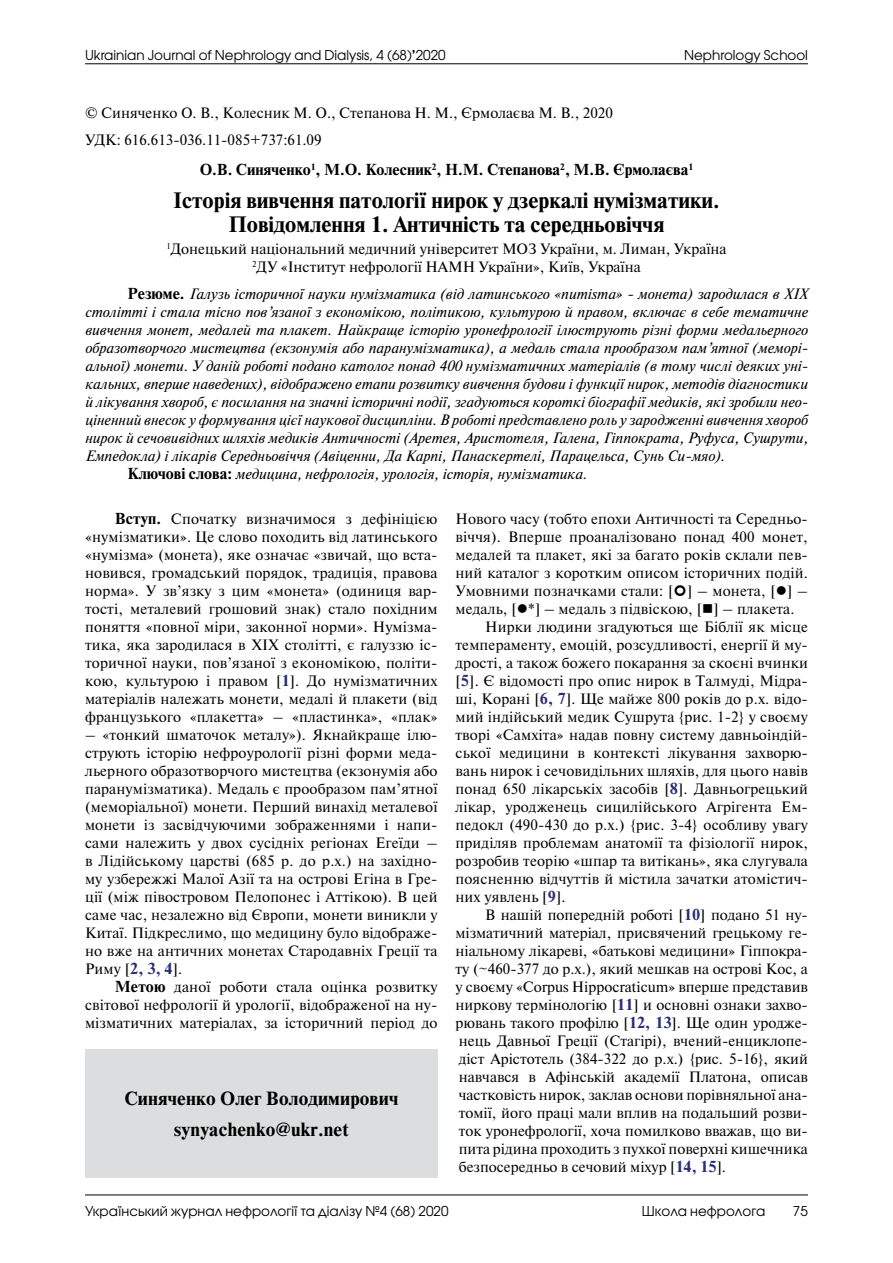
<style>
.page{position:relative;width:893px;height:1263px;background:#fff}
.page>*{position:absolute;margin:0;border:0;box-sizing:border-box;transform-origin:0 0}
.t1{font:700 21px/24px "Newton C";color:#000;text-align:center}
.t2{font:700 18px/31.2px "Newton C";letter-spacing:.01em;color:#000;text-align:center}
.t3{font:15px/18px "Newton C";letter-spacing:.01em;color:#000;text-align:justify}
.t4{font:italic 15px "Newton C";color:#000}
.t5{font:700 15px "Newton C";color:#000}
.t6{font:13.5px "Avant Garde Gothic C";color:#000}
.s1{font-weight:700}
.s2{font-weight:700;font-style:normal}
.s3{font-weight:700;color:#272f76}
</style>
<div class="page">
<hr style="left:85px;top:1194px;width:723px;height:1px;background:#000">
<hr style="left:85px;top:63px;width:723px;height:1px;background:#000">
<div style="left:85px;top:1050px;width:353px;height:128px;background:#dcddde"></div>
<p class="t6" style="left:85px;top:47px;width:362px">Ukrainian Journal of Nephrology and Dialysis, 4 (68)<span class="s1">’</span>2020</p>
<p class="t6" style="left:684px;top:47px;width:125px">Nephrology School</p>
<p class="t3" style="left:85px;top:100px;width:529px;line-height:26.5px">© Синяченко О. В., Колесник М. О., Степанова Н. М., Єрмолаєва М. В., 2020<br>УДК: 616.613-036.11-085+737:61.09</p>
<p class="t5" style="left:200px;top:161px;width:495px">О.В. Синяченко<sup>1</sup>, М.О. Колесник<sup>2</sup>, Н.М. Степанова<sup>2</sup>, М.В. Єрмолаєва<sup>1</sup></p>
<h1 class="t1" style="left:173px;top:188px;width:548px">Історія вивчення патології нирок у дзеркалі нумізматики.<br>Повідомлення 1. Античність та середньовіччя</h1>
<p class="t3" style="left:166px;top:240px;width:562px;text-align:center"><sup>1</sup>Донецький національний медичний університет МОЗ України, м. Лиман, Україна<br><sup>2</sup>ДУ «Інститут нефрології НАМН України», Київ, Україна</p>
<p class="t4" style="left:128px;top:285px;width:682px"><span class="s2">Резюме.</span> Галузь історичної науки нумізматика (від латинського «numisma» - монета) зародилася в XIX</p>
<p class="t4" style="left:85px;top:303px;width:724px">столітті і стала тісно пов’язаної з економікою, політикою, культурою й правом, включає в себе тематичне</p>
<p class="t4" style="left:85px;top:321px;width:724px">вивчення монет, медалей та плакет. Найкраще історію уронефрології ілюструють різні форми медальерного</p>
<p class="t4" style="left:85px;top:339px;width:724px">образотворчого мистецтва (екзонумія або паранумізматика), а медаль стала прообразом пам’ятної (меморі-</p>
<p class="t4" style="left:85px;top:357px;width:724px">альної) монети. У даній роботі подано католог понад 400 нумізматичних матеріалів (в тому числі деяких уні-</p>
<p class="t4" style="left:85px;top:375px;width:724px">кальних, вперше наведених), відображено етапи розвитку вивчення будови і функції нирок, методів діагностики</p>
<p class="t4" style="left:85px;top:393px;width:724px">й лікування хвороб, є посилання на значні історичні події, згадуються короткі біографії медиків, які зробили нео-</p>
<p class="t4" style="left:85px;top:411px;width:724px">ціненний внесок у формування цієї наукової дисципліни. В роботі представлено роль у зародженні вивчення хвороб</p>
<p class="t4" style="left:85px;top:429px;width:724px">нирок й сечовивідних шляхів медиків Античності (Аретея, Аристотеля, Галена, Гіппократа, Руфуса, Сушрути,</p>
<p class="t4" style="left:85px;top:447px;width:641px">Емпедокла) і лікарів Середньовіччя (Авіценни, Да Карпі, Панаскертелі, Парацельса, Сунь Си-мяо).</p>
<p class="t4" style="left:128px;top:465px;width:461px"><span class="s2">Ключові слова:</span> медицина, нефрологія, урологія, історія, нумізматика.</p>
<p class="t3" style="left:85px;top:510px;width:354px;text-indent:30px"><span class="s1">Вступ.</span> Спочатку визначимося з дефініцією «нумізматики». Це слово походить від латинського «нумізма» (монета), яке означає «звичай, що вста&shy;новився, громадський порядок, традиція, правова норма». У зв’язку з цим «монета» (одиниця вар&shy;тості, металевий грошовий знак) стало похідним поняття «повної міри, законної норми». Нумізма&shy;тика, яка зародилася в XIX столітті, є галуззю іс&shy;торичної науки, пов’язаної з економікою, політи&shy;кою, культурою і правом [<span class="s3">1</span>]. До нумізматичних матеріалів належать монети, медалі й плакети (від французького «плакетта» – «пластинка», «плак»</p>
<p class="t3" style="left:85px;top:726px;width:354px">– «тонкий шматочок металу»). Якнайкраще ілю&shy;струють історію нефроурології різні форми меда&shy;льерного образотворчого мистецтва (екзонумія або паранумізматика). Медаль є прообразом пам’ятної (меморіальної) монети. Перший винахід металевої монети із засвідчуючими зображеннями і напи&shy;сами належить у двох сусідніх регіонах Егеїди – в Лідійському царстві (685 р. до р.х.) на західно&shy;му узбережжі Малої Азії та на острові Егіна в Гре&shy;ції (між півостровом Пелопонес і Аттікою). В цей саме час, незалежно від Європи, монети виникли у Китаї. Підкреслимо, що медицину було відображе&shy;но вже на античних монетах Стародавніх Греції та Риму [<span class="s3">2, 3, 4</span>].</p>
<p class="t3" style="left:85px;top:978px;width:354px;text-indent:30px"><span class="s1">Метою</span> даної роботи стала оцінка розвитку світової нефрології й урології, відображеної на ну&shy;мізматичних матеріалах, за історичний період до</p>
<p class="t2" style="left:124px;top:1083px;width:275px">Синяченко Олег Володимирович synyachenko@ukr.net</p>
<p class="t3" style="left:455px;top:510px;width:354px">Нового часу (тобто епохи Античності та Середньо-</p>
<p class="t3" style="left:455px;top:528px;width:354px">віччя). Вперше проаналізовано понад 400 монет,</p>
<p class="t3" style="left:455px;top:546px;width:354px">медалей та плакет, які за багато років склали пев-</p>
<p class="t3" style="left:455px;top:564px;width:354px">ний каталог з коротким описом історичних подій.</p>
<p class="t3" style="left:455px;top:582px;width:354px">Умовними позначками стали: [ ] – монета, [●] –</p>
<p class="t3" style="left:455px;top:600px;width:341px">медаль, [●*] – медаль з підвіскою, [■] – плакета.</p>
<p class="t3" style="left:485px;top:618px;width:324px">Нирки людини згадуються ще Біблії як місце</p>
<p class="t3" style="left:455px;top:636px;width:354px">темпераменту, емоцій, розсудливості, енергії й му-</p>
<p class="t3" style="left:455px;top:654px;width:354px">дрості, а також божего покарання за скоєні вчинки</p>
<p class="t3" style="left:455px;top:672px;width:354px">[<span class="s3">5</span>]. Є відомості про опис нирок в Талмуді, Мідра-</p>
<p class="t3" style="left:455px;top:690px;width:354px">ші, Корані [<span class="s3">6, 7</span>]. Ще майже 800 років до р.х. відо-</p>
<p class="t3" style="left:455px;top:708px;width:354px">мий індійський медик Сушрута {рис. 1-2} у своєму</p>
<p class="t3" style="left:455px;top:726px;width:354px">творі «Самхіта» надав повну систему давньоіндій-</p>
<p class="t3" style="left:455px;top:744px;width:354px">ської медицини в контексті лікування захворю-</p>
<p class="t3" style="left:455px;top:762px;width:354px">вань нирок і сечовидільних шляхів, для цього навів</p>
<p class="t3" style="left:455px;top:780px;width:354px">понад 650 лікарськіх засобів [<span class="s3">8</span>]. Давньогрецький</p>
<p class="t3" style="left:455px;top:798px;width:354px">лікар, уродженець сицилійського Агрігента Ем-</p>
<p class="t3" style="left:455px;top:816px;width:354px">педокл (490-430 до р.х.) {рис. 3-4} особливу увагу</p>
<p class="t3" style="left:455px;top:834px;width:354px">приділяв проблемам анатомії та фізіології нирок,</p>
<p class="t3" style="left:455px;top:852px;width:354px">розробив теорію «шпар та витікань», яка слугувала</p>
<p class="t3" style="left:455px;top:870px;width:354px">поясненню відчуттів й містила зачатки атомістич-</p>
<p class="t3" style="left:455px;top:888px;width:112px">них уявлень [<span class="s3">9</span>].</p>
<p class="t3" style="left:485px;top:906px;width:324px">В нашій попередній роботі [<span class="s3">10</span>] подано 51 ну-</p>
<p class="t3" style="left:455px;top:924px;width:354px">мізматичний матеріал, присвячений грецькому ге-</p>
<p class="t3" style="left:455px;top:942px;width:354px">ніальному лікареві, «батькові медицини» Гіппокра-</p>
<p class="t3" style="left:455px;top:960px;width:354px">ту (~460-377 до р.х.), який мешкав на острові Кос, а</p>
<p class="t3" style="left:455px;top:978px;width:354px">у своєму «Corpus Hippocraticum» вперше представив</p>
<p class="t3" style="left:455px;top:996px;width:354px">ниркову термінологію [<span class="s3">11</span>] и основні ознаки захво-</p>
<p class="t3" style="left:455px;top:1014px;width:354px">рювань такого профілю [<span class="s3">12, 13</span>]. Ще один уродже-</p>
<p class="t3" style="left:459px;top:1032px;width:351px">нець Давньої Греції (Стагірі), вчений-енциклопе-</p>
<p class="t3" style="left:459px;top:1050px;width:351px">діст Арістотель (384-322 до р.х.) {рис. 5-16}, який</p>
<p class="t3" style="left:459px;top:1068px;width:351px">навчався в Афінській академії Платона, описав</p>
<p class="t3" style="left:459px;top:1086px;width:351px">частковість нирок, заклав основи порівняльної ана-</p>
<p class="t3" style="left:459px;top:1104px;width:351px">томії, його праці мали вплив на подальший розви-</p>
<p class="t3" style="left:459px;top:1122px;width:351px">ток уронефрології, хоча помилково вважав, що ви-</p>
<p class="t3" style="left:459px;top:1140px;width:351px">пита рідина проходить з пухкої поверхні кишечника</p>
<p class="t3" style="left:459px;top:1158px;width:269px">безпосередньо в сечовий міхур [<span class="s3">14, 15</span>].</p>
<p class="t6" style="left:85px;top:1203px;width:365px">Український журнал нефрології та діалізу №4 (68) 2020</p>
<p class="t6" style="left:642px;top:1203px;width:125px">Школа нефролога</p>
<p class="t6" style="left:793px;top:1203px;width:16px">75</p>
</div>
